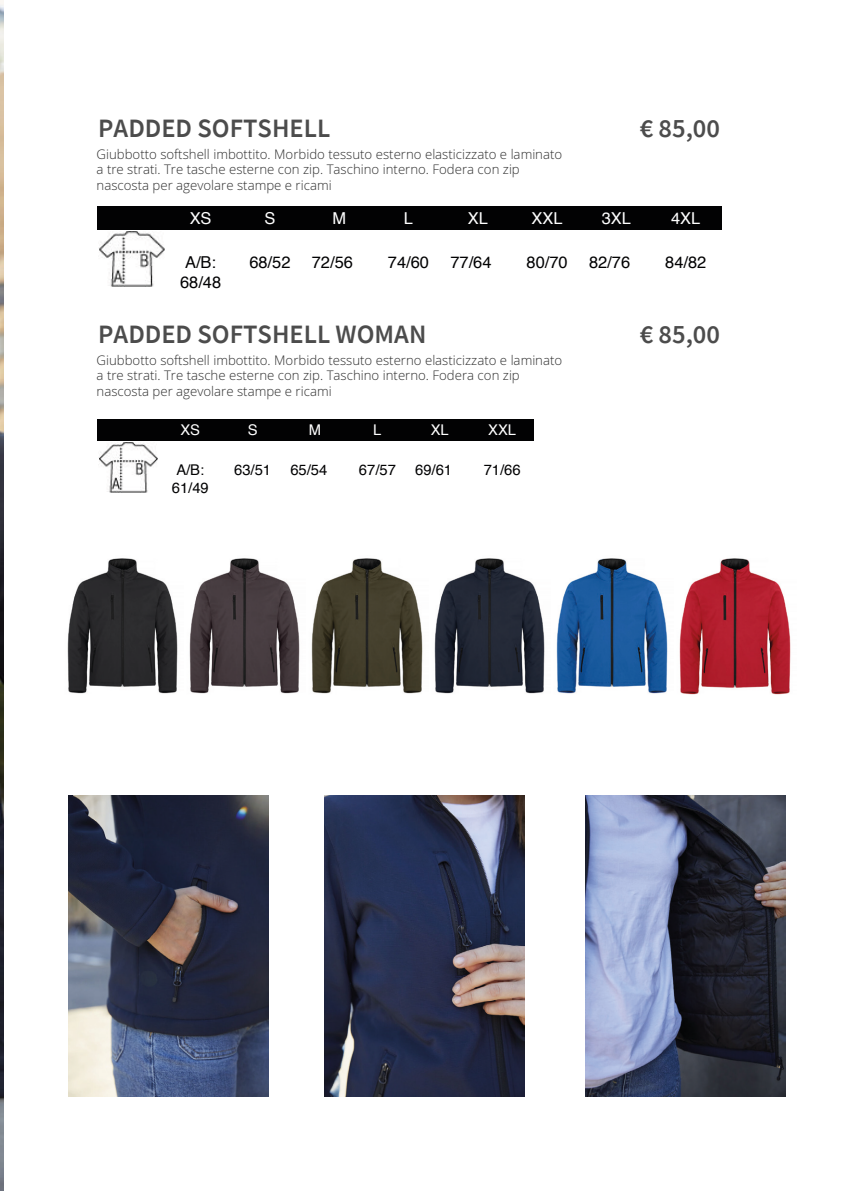
<style>
.page{position:relative;width:842px;height:1191px;background:#fff}
.page>*{position:absolute;margin:0;border:0;box-sizing:border-box;transform-origin:0 0}
.t1{font:600 26.4px "Source Sans Pro";color:#4c4c4c}
.t2{font:16.4px/20.6px "Helvetica";color:#020203;text-align:center}
.t3{font:16.4px "Helvetica";color:#fff}
.t4{font:14.8px/18.4px "Helvetica";color:#020203;text-align:center}
.t5{font:14.8px "Helvetica";color:#fff}
.t6{font:300 13.2px/15.8px "Open Sans";color:#2f2f2f}
</style>
<div class="page">
<div style="left:652px;top:206px;width:69px;height:24px;background:#020203"></div>
<div style="left:583px;top:206px;width:69px;height:24px;background:#020203"></div>
<div style="left:513px;top:206px;width:70px;height:24px;background:#020203"></div>
<div style="left:444px;top:206px;width:69px;height:24px;background:#020203"></div>
<div style="left:375px;top:206px;width:69px;height:24px;background:#020203"></div>
<div style="left:305px;top:206px;width:70px;height:24px;background:#020203"></div>
<div style="left:236px;top:206px;width:69px;height:24px;background:#020203"></div>
<div style="left:167px;top:206px;width:69px;height:24px;background:#020203"></div>
<div style="left:97px;top:206px;width:70px;height:24px;background:#020203"></div>
<img style="left:99px;top:231px;width:65px;height:56px">
<div style="left:472px;top:419px;width:62px;height:21px;background:#020203"></div>
<div style="left:409px;top:419px;width:63px;height:21px;background:#020203"></div>
<div style="left:347px;top:419px;width:62px;height:21px;background:#020203"></div>
<div style="left:285px;top:419px;width:62px;height:21px;background:#020203"></div>
<div style="left:222px;top:419px;width:63px;height:21px;background:#020203"></div>
<div style="left:160px;top:419px;width:62px;height:21px;background:#020203"></div>
<div style="left:97px;top:419px;width:63px;height:21px;background:#020203"></div>
<img style="left:99px;top:442px;width:59px;height:50px">
<img style="left:0;top:0;width:3px;height:1191px">
<img style="left:67px;top:558px;width:724px;height:137px">
<img style="left:68px;top:795px;width:201px;height:301px">
<img style="left:324px;top:795px;width:200px;height:301px">
<img style="left:585px;top:795px;width:200px;height:301px">
<h1 class="t1" style="left:98px;top:110px;width:234px">PADDED SOFTSHELL</h1>
<h1 class="t1" style="left:640px;top:110px;width:82px">€ 85,00</h1>
<p class="t6" style="left:97px;top:146px;width:467px">Giubbotto softshell imbottito. Morbido tessuto esterno elasticizzato e laminato a tre strati. Tre tasche esterne con zip. Taschino interno. Fodera con zip nascosta per agevolare stampe e ricami</p>
<p class="t3" style="left:190px;top:205px;width:23px">XS</p>
<p class="t3" style="left:264px;top:205px;width:12px">S</p>
<p class="t3" style="left:332px;top:205px;width:15px">M</p>
<p class="t3" style="left:404px;top:205px;width:11px">L</p>
<p class="t3" style="left:468px;top:205px;width:22px">XL</p>
<p class="t3" style="left:532px;top:205px;width:33px">XXL</p>
<p class="t3" style="left:602px;top:205px;width:31px">3XL</p>
<p class="t3" style="left:671px;top:205px;width:31px">4XL</p>
<p class="t2" style="left:180px;top:252px;width:43px">A/B:<br>68/48</p>
<p class="t2" style="left:249px;top:252px;width:43px">68/52</p>
<p class="t2" style="left:312px;top:252px;width:43px">72/56</p>
<p class="t2" style="left:388px;top:252px;width:43px">74/60</p>
<p class="t2" style="left:450px;top:252px;width:43px">77/64</p>
<p class="t2" style="left:527px;top:252px;width:43px">80/70</p>
<p class="t2" style="left:589px;top:252px;width:43px">82/76</p>
<p class="t2" style="left:665px;top:252px;width:43px">84/82</p>
<h1 class="t1" style="left:98px;top:316px;width:330px">PADDED SOFTSHELL WOMAN</h1>
<h1 class="t1" style="left:640px;top:316px;width:82px">€ 85,00</h1>
<p class="t6" style="left:97px;top:352px;width:467px">Giubbotto softshell imbottito. Morbido tessuto esterno elasticizzato e laminato a tre strati. Tre tasche esterne con zip. Taschino interno. Fodera con zip nascosta per agevolare stampe e ricami</p>
<p class="t5" style="left:180px;top:418px;width:21px">XS</p>
<p class="t5" style="left:248px;top:418px;width:11px">S</p>
<p class="t5" style="left:309px;top:418px;width:14px">M</p>
<p class="t5" style="left:373px;top:418px;width:10px">L</p>
<p class="t5" style="left:431px;top:418px;width:20px">XL</p>
<p class="t5" style="left:488px;top:418px;width:29px">XXL</p>
<p class="t4" style="left:172px;top:461px;width:38px">A/B:<br>61/49</p>
<p class="t4" style="left:234px;top:461px;width:38px">63/51</p>
<p class="t4" style="left:290px;top:461px;width:38px">65/54</p>
<p class="t4" style="left:359px;top:461px;width:38px">67/57</p>
<p class="t4" style="left:415px;top:461px;width:38px">69/61</p>
<p class="t4" style="left:484px;top:461px;width:38px">71/66</p>
</div>
